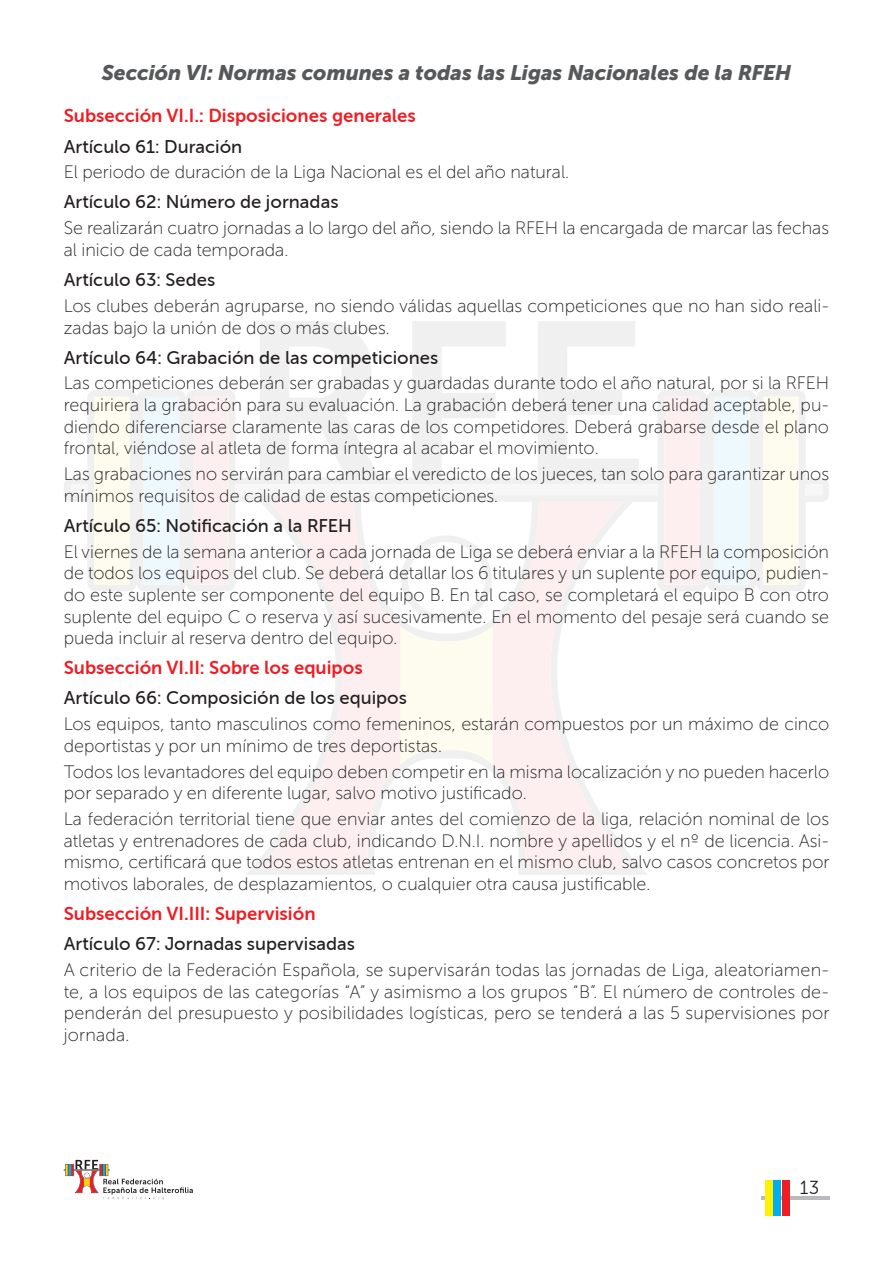
<style>
.page{position:relative;width:893px;height:1263px;background:#fff}
.page>*{position:absolute;margin:0;border:0;box-sizing:border-box;transform-origin:0 0}
.Subtitulo{font:italic 21px "Museo Sans Cyrl 900";color:#57585a}
.Texto{font:18px/21.6px "Museo Sans Cyrl 100";color:#231f20}
.Ladillo_1{font:18px "Museo Sans Cyrl 500";color:#231f20}
.Ladillo{font:18px "Museo Sans Cyrl 700";color:#ee1d23}
.t1{font:18px "Museo Sans Cyrl 300";color:#231f20}
</style>
<div class="page">
<hr style="left:761px;top:1196px;width:68px;height:3px;background:#b8babd">
<div style="left:782px;top:1180px;width:8px;height:35px;background:#ee1d23"></div>
<div style="left:774px;top:1180px;width:7px;height:35px;background:#00aeef"></div>
<div style="left:765px;top:1180px;width:8px;height:35px;background:#fff101"></div>
<svg style="left:64px;top:1160px;width:129px;height:40px"></svg>
<svg style="left:538px;top:321px;width:97px;height:69px"></svg>
<svg style="left:412px;top:321px;width:94px;height:69px"></svg>
<svg style="left:260px;top:321px;width:111px;height:69px"></svg>
<svg style="left:64px;top:390px;width:765px;height:485px"></svg>
<svg style="left:401px;top:535px;width:92px;height:229px"></svg>
<p class="Subtitulo" style="left:102px;top:60px;width:691px">Sección VI: Normas comunes a todas las Ligas Nacionales de la RFEH</p>
<p class="Ladillo" style="left:64px;top:106px;width:354px">Subsección VI.I.: Disposiciones generales</p>
<p class="Ladillo_1" style="left:64px;top:136px;width:180px">Artículo 61: Duración</p>
<p class="Texto" style="left:64px;top:162px;width:507px">El periodo de duración de la Liga Nacional es el del año natural.</p>
<p class="Ladillo_1" style="left:64px;top:192px;width:276px">Artículo 62: Número de jornadas</p>
<p class="Texto" style="left:64px;top:218px;width:767px">Se realizarán cuatro jornadas a lo largo del año, siendo la RFEH la encargada de marcar las fechas al inicio de cada temporada.</p>
<p class="Ladillo_1" style="left:64px;top:270px;width:153px">Artículo 63: Sedes</p>
<p class="Texto" style="left:64px;top:295px;width:767px">Los clubes deberán agruparse, no siendo válidas aquellas competiciones que no han sido reali&shy;zadas bajo la unión de dos o más clubes.</p>
<p class="Ladillo_1" style="left:64px;top:347px;width:376px">Artículo 64: Grabación de las competiciones</p>
<p class="Texto" style="left:64px;top:373px;width:767px;text-align:justify">Las competiciones deberán ser grabadas y guardadas durante todo el año natural, por si la RFEH requiriera la grabación para su evaluación. La grabación deberá tener una calidad aceptable, pu&shy;diendo diferenciarse claramente las caras de los competidores. Deberá grabarse desde el plano frontal, viéndose al atleta de forma íntegra al acabar el movimiento.</p>
<p class="Texto" style="left:64px;top:463px;width:767px">Las grabaciones no servirán para cambiar el veredicto de los jueces, tan solo para garantizar unos mínimos requisitos de calidad de estas competiciones.</p>
<p class="Ladillo_1" style="left:64px;top:515px;width:290px">Artículo 65: Notificación a la RFEH</p>
<p class="Texto" style="left:64px;top:541px;width:767px;text-align:justify">El viernes de la semana anterior a cada jornada de Liga se deberá enviar a la RFEH la composición de todos los equipos del club. Se deberá detallar los 6 titulares y un suplente por equipo, pudien&shy;do este suplente ser componente del equipo B. En tal caso, se completará el equipo B con otro suplente del equipo C o reserva y así sucesivamente. En el momento del pesaje será cuando se pueda incluir al reserva dentro del equipo.</p>
<p class="Ladillo" style="left:64px;top:658px;width:300px">Subsección VI.II: Sobre los equipos</p>
<p class="Ladillo_1" style="left:64px;top:688px;width:345px">Artículo 66: Composición de los equipos</p>
<p class="Texto" style="left:64px;top:713px;width:767px">Los equipos, tanto masculinos como femeninos, estarán compuestos por un máximo de cinco deportistas y por un mínimo de tres deportistas.</p>
<p class="Texto" style="left:64px;top:761px;width:767px">Todos los levantadores del equipo deben competir en la misma localización y no pueden hacerlo por separado y en diferente lugar, salvo motivo justificado.</p>
<p class="Texto" style="left:64px;top:808px;width:767px;text-align:justify">La federación territorial tiene que enviar antes del comienzo de la liga, relación nominal de los atletas y entrenadores de cada club, indicando D.N.I. nombre y apellidos y el nº de licencia. Asi&shy;mismo, certificará que todos estos atletas entrenan en el mismo club, salvo casos concretos por motivos laborales, de desplazamientos, o cualquier otra causa justificable.</p>
<p class="Ladillo" style="left:64px;top:903px;width:253px">Subsección VI.III: Supervisión</p>
<p class="Ladillo_1" style="left:64px;top:934px;width:293px">Artículo 67: Jornadas supervisadas</p>
<p class="Texto" style="left:64px;top:959px;width:767px;text-align:justify">A criterio de la Federación Española, se supervisarán todas las jornadas de Liga, aleatoriamen&shy;te, a los equipos de las categorías “A” y asimismo a los grupos “B”. El número de controles de&shy;penderán del presupuesto y posibilidades logísticas, pero se tenderá a las 5 supervisiones por jornada.</p>
<p class="t1" style="left:800px;top:1177px;width:21px">13</p>
</div>
